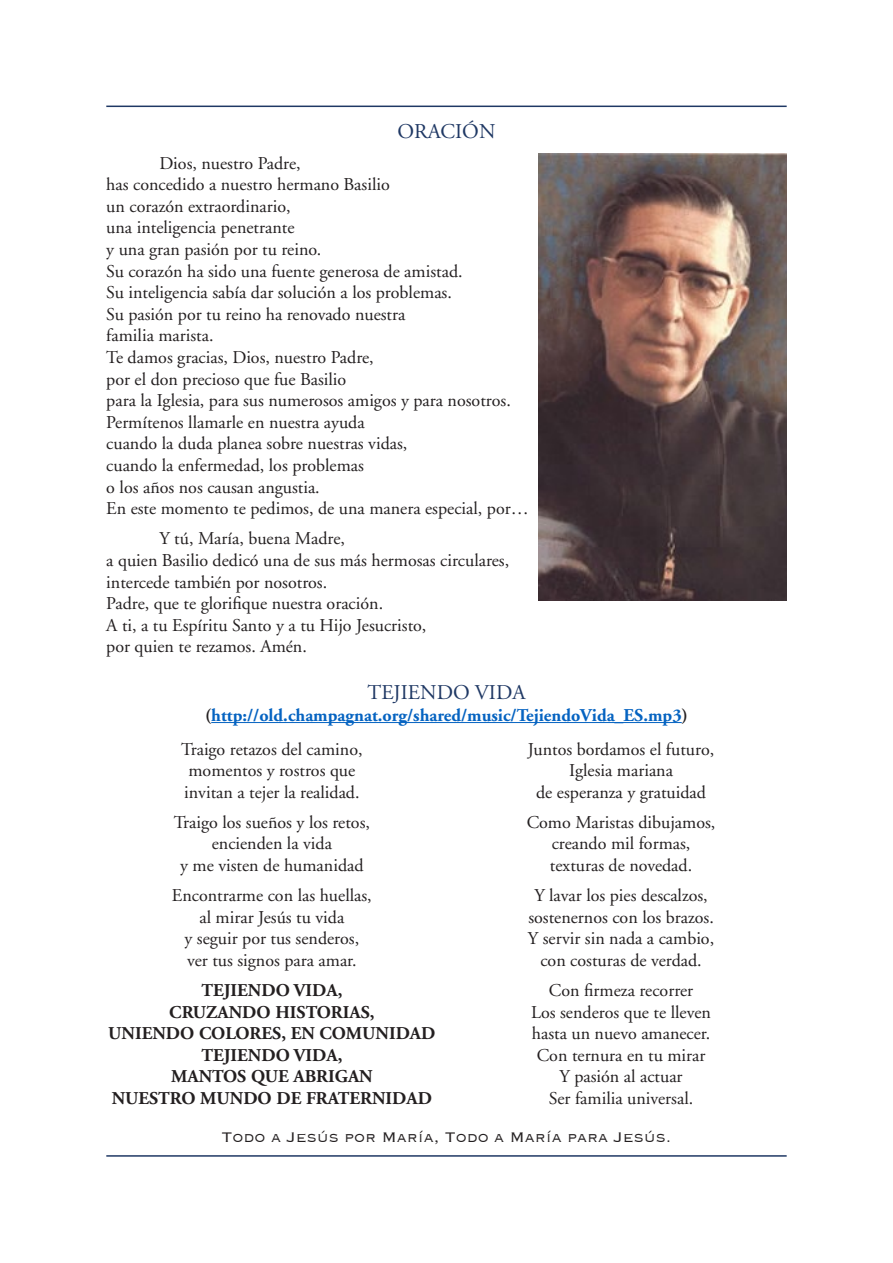
<style>
.page{position:relative;width:893px;height:1263px;background:#fff}
.page>*{position:absolute;margin:0;border:0;box-sizing:border-box;transform-origin:0 0}
.Heading_2{font:21px "Adobe Garamond";color:#1f3864}
.t1{font:18px/21.6px "Adobe Garamond";color:#231f20;text-align:center}
.t2{font:700 18px/21.6px "Adobe Garamond";color:#231f20;text-align:center}
.t3{font:700 18px "Adobe Garamond";color:#0563c1}
.t4{font:300 18px "Copperplate";color:#231f20}
.s1{color:#231f20}
</style>
<div class="page">
<hr style="left:106px;top:106px;width:681px;height:1px;background:#1f3864">
<hr style="left:106px;top:1155px;width:681px;height:2px;background:#1f3864">
<hr style="left:211px;top:722px;width:471px;height:1px;background:#0563c1">
<img style="left:539px;top:154px;width:248px;height:447px">
<p class="Heading_2" style="left:397px;top:120px;width:99px">ORACIÓN</p>
<p class="t1" style="left:106px;top:153px;width:424px;text-align:left;text-indent:53px">Dios, nuestro Padre,<br>has concedido a nuestro hermano Basilio<br>un corazón extraordinario,<br>una inteligencia penetrante<br>y una gran pasión por tu reino.<br>Su corazón ha sido una fuente generosa de amistad.<br>Su inteligencia sabía dar solución a los problemas.<br>Su pasión por tu reino ha renovado nuestra<br>familia marista.<br>Te damos gracias, Dios, nuestro Padre,<br>por el don precioso que fue Basilio<br>para la Iglesia, para sus numerosos amigos y para nosotros.<br>Permítenos llamarle en nuestra ayuda<br>cuando la duda planea sobre nuestras vidas,<br>cuando la enfermedad, los problemas<br>o los años nos causan angustia.<br>En este momento te pedimos, de una manera especial, por…</p>
<p class="t1" style="left:106px;top:528px;width:404px;text-align:left;text-indent:53px">Y tú, María, buena Madre,<br>a quien Basilio dedicó una de sus más hermosas circulares, intercede también por nosotros.<br>Padre, que te glorifique nuestra oración.<br>A ti, a tu Espíritu Santo y a tu Hijo Jesucristo,<br>por quien te rezamos. Amén.</p>
<p class="Heading_2" style="left:367px;top:681px;width:159px">TEJIENDO VIDA</p>
<p class="t3" style="left:205px;top:705px;width:484px"><span class="s1">(</span>http://old.champagnat.org/shared/music/TejiendoVida_ES.mp3<span class="s1">)</span></p>
<p class="t1" style="left:181px;top:738px;width:183px;text-align:left">Traigo retazos del camino, momentos y rostros que invitan a tejer la realidad.</p>
<p class="t1" style="left:174px;top:812px;width:198px">Traigo los sueños y los retos, encienden la vida<br>y me visten de humanidad</p>
<p class="t1" style="left:172px;top:885px;width:201px">Encontrarme con las huellas, al mirar Jesús tu vida<br>y seguir por tus senderos, ver tus signos para amar.</p>
<p class="t2" style="left:108px;top:980px;width:329px">TEJIENDO VIDA,<br>CRUZANDO HISTORIAS,<br>UNIENDO COLORES, EN COMUNIDAD<br>TEJIENDO VIDA,<br>MANTOS QUE ABRIGAN<br>NUESTRO MUNDO DE FRATERNIDAD</p>
<p class="t1" style="left:528px;top:738px;width:188px">Juntos bordamos el futuro,<br>Iglesia mariana<br>de esperanza y gratuidad</p>
<p class="t1" style="left:527px;top:812px;width:190px">Como Maristas dibujamos, creando mil formas, texturas de novedad.</p>
<p class="t1" style="left:528px;top:885px;width:188px">Y lavar los pies descalzos, sostenernos con los brazos.<br>Y servir sin nada a cambio, con costuras de verdad.</p>
<p class="t1" style="left:531px;top:980px;width:181px">Con firmeza recorrer<br>Los senderos que te lleven hasta un nuevo amanecer.<br>Con ternura en tu mirar<br>Y pasión al actuar<br>Ser familia universal.</p>
<p class="t4" style="left:222px;top:1125px;width:451px">Todo a Jesús por María, Todo a María para Jesús.</p>
</div>
